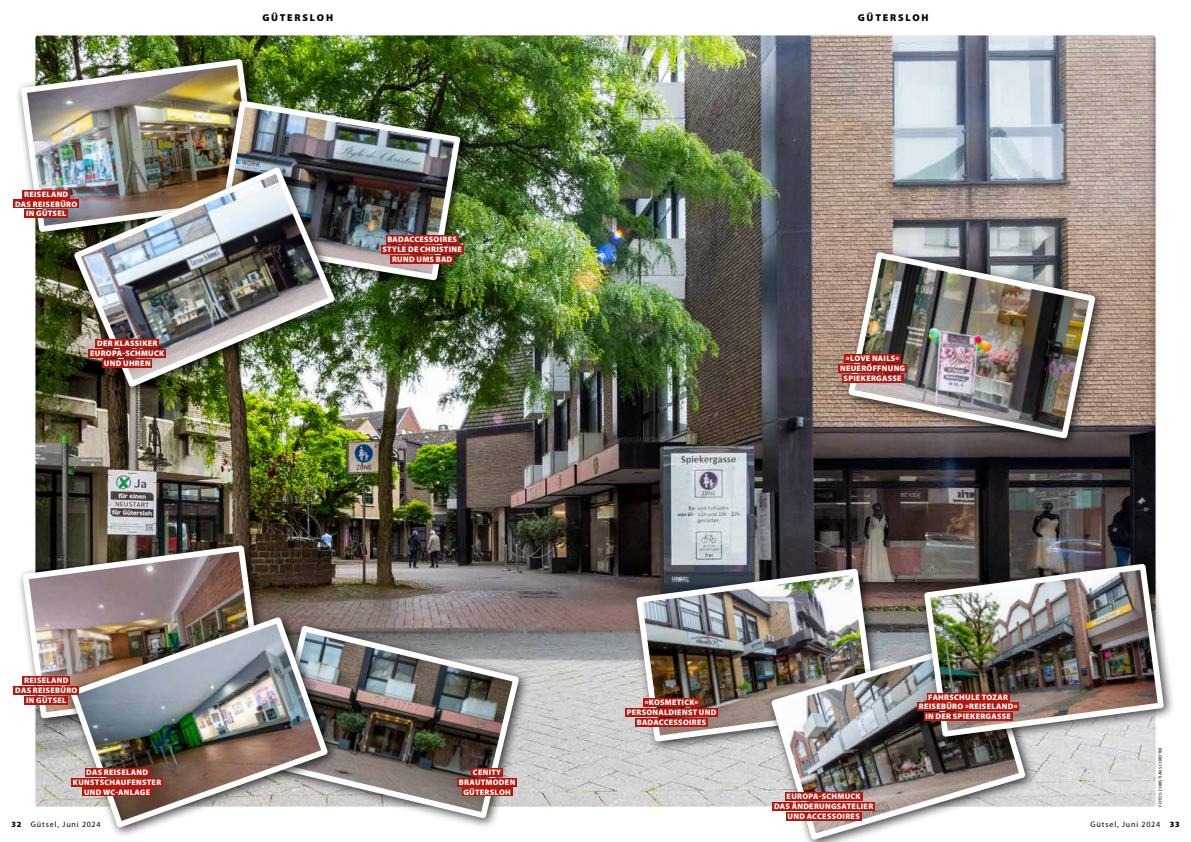
<style>
.page{position:relative;width:1191px;height:842px;background:#fff}
.page>*{position:absolute;margin:0;border:0;box-sizing:border-box;transform-origin:0 0}
.t1{font:900 10px "Myriad Pro";letter-spacing:.18em;color:#000}
.t2{font:900 8px/9.8px "Myriad Pro";letter-spacing:.035em;color:#fff;text-align:center}
.t3{font:8px "Myriad Pro";letter-spacing:.11em;color:#000}
.t4{font:4.5px "Myriad Pro";letter-spacing:.035em;color:#000}
.s1{font-weight:900}
</style>
<div class="page">
<img style="left:35px;top:35px;width:1120px;height:771px">
<div style="left:17px;top:539px;width:257px;height:191px;background:#000;opacity:.75"></div>
<img style="left:20px;top:548px;width:245px;height:167px">
<div style="left:15px;top:53px;width:257px;height:191px;background:#000;opacity:.75"></div>
<img style="left:18px;top:62px;width:246px;height:167px">
<div style="left:211px;top:95px;width:261px;height:197px;background:#000;opacity:.75"></div>
<img style="left:213px;top:97px;width:251px;height:187px">
<div style="left:68px;top:162px;width:278px;height:237px;background:#000;opacity:.75"></div>
<img style="left:70px;top:163px;width:269px;height:228px">
<div style="left:630px;top:563px;width:257px;height:190px;background:#000;opacity:.75"></div>
<img style="left:633px;top:572px;width:246px;height:167px">
<div style="left:842px;top:246px;width:264px;height:204px;background:#000;opacity:.75"></div>
<img style="left:844px;top:249px;width:255px;height:193px">
<div style="left:263px;top:620px;width:267px;height:210px;background:#000;opacity:.75"></div>
<img style="left:339px;top:622px;width:184px;height:200px">
<div style="left:765px;top:632px;width:272px;height:210px;background:#000;opacity:.75"></div>
<img style="left:768px;top:634px;width:261px;height:208px">
<div style="left:918px;top:558px;width:257px;height:190px;background:#000;opacity:.75"></div>
<img style="left:921px;top:480px;width:246px;height:254px">
<div style="left:65px;top:611px;width:274px;height:228px;background:#000;opacity:.75"></div>
<img style="left:67px;top:613px;width:265px;height:218px">
<div style="left:23px;top:676px;width:47px;height:9px;background:#b5170e"></div>
<div style="left:14px;top:686px;width:65px;height:8px;background:#b5170e"></div>
<div style="left:25px;top:696px;width:43px;height:8px;background:#b5170e"></div>
<div style="left:23px;top:190px;width:47px;height:8px;background:#b5170e"></div>
<div style="left:14px;top:200px;width:65px;height:8px;background:#b5170e"></div>
<div style="left:25px;top:209px;width:43px;height:9px;background:#b5170e"></div>
<div style="left:96px;top:340px;width:63px;height:8px;background:#b5170e"></div>
<div style="left:89px;top:349px;width:77px;height:9px;background:#b5170e"></div>
<div style="left:102px;top:359px;width:50px;height:9px;background:#b5170e"></div>
<div style="left:386px;top:235px;width:72px;height:9px;background:#b5170e"></div>
<div style="left:381px;top:245px;width:82px;height:9px;background:#b5170e"></div>
<div style="left:390px;top:255px;width:64px;height:9px;background:#b5170e"></div>
<div style="left:85px;top:768px;width:64px;height:8px;background:#b5170e"></div>
<div style="left:71px;top:778px;width:92px;height:8px;background:#b5170e"></div>
<div style="left:82px;top:788px;width:70px;height:8px;background:#b5170e"></div>
<div style="left:471px;top:768px;width:32px;height:8px;background:#b5170e"></div>
<div style="left:457px;top:778px;width:60px;height:8px;background:#b5170e"></div>
<div style="left:462px;top:788px;width:50px;height:8px;background:#b5170e"></div>
<div style="left:785px;top:792px;width:77px;height:9px;background:#b5170e"></div>
<div style="left:772px;top:802px;width:102px;height:9px;background:#b5170e"></div>
<div style="left:786px;top:812px;width:75px;height:9px;background:#b5170e"></div>
<div style="left:643px;top:698px;width:57px;height:9px;background:#b5170e"></div>
<div style="left:625px;top:708px;width:93px;height:9px;background:#b5170e"></div>
<div style="left:635px;top:718px;width:73px;height:8px;background:#b5170e"></div>
<div style="left:926px;top:693px;width:83px;height:8px;background:#b5170e"></div>
<div style="left:917px;top:702px;width:102px;height:9px;background:#b5170e"></div>
<div style="left:924px;top:712px;width:88px;height:9px;background:#b5170e"></div>
<div style="left:844px;top:354px;width:57px;height:9px;background:#b5170e"></div>
<div style="left:838px;top:364px;width:68px;height:9px;background:#b5170e"></div>
<div style="left:842px;top:374px;width:61px;height:9px;background:#b5170e"></div>
<p class="t2" style="left:15px;top:189px;width:64px">REISELAND<br>DAS REISEBÜRO<br>IN GÜTSEL</p>
<p class="t2" style="left:90px;top:339px;width:76px">DER KLASSIKER<br>EUROPA-SCHMUCK<br>UND UHREN</p>
<p class="t1" style="left:262px;top:12px;width:72px">GÜTERSLOH</p>
<p class="t1" style="left:858px;top:12px;width:72px">GÜTERSLOH</p>
<p class="t2" style="left:382px;top:235px;width:81px">BADACCESSOIRES<br>STYLE DE CHRISTINE<br>RUND UMS BAD</p>
<p class="t2" style="left:840px;top:354px;width:67px">»LOVE NAILS«<br>NEUERÖFFNUNG<br>SPIEKERGASSE</p>
<p class="t2" style="left:15px;top:675px;width:64px">REISELAND<br>DAS REISEBÜRO<br>IN GÜTSEL</p>
<p class="t2" style="left:626px;top:698px;width:91px">»KOSMETICK«<br>PERSONALDIENST UND<br>BADACCESSOIRES</p>
<p class="t2" style="left:918px;top:692px;width:100px">FAHRSCHULE TOZAR<br>REISEBÜRO »REISELAND«<br>IN DER SPIEKERGASSE</p>
<p class="t2" style="left:73px;top:767px;width:90px">DAS REISELAND<br>KUNSTSCHAUFENSTER<br>UND WC-ANLAGE</p>
<p class="t2" style="left:459px;top:767px;width:58px">CENITY<br>BRAUTMODEN<br>GÜTERSLOH</p>
<p class="t2" style="left:774px;top:792px;width:101px">EUROPA-SCHMUCK<br>DAS ÄNDERUNGSATELIER<br>UND ACCESSOIRES</p>
<p class="t4" style="left:1157px;top:806px;width:61px;rotate:-90deg">FOTOS: CHRISTIAN SCHRÖTER</p>
<p class="t3" style="left:11px;top:820px;width:91px"><span class="s1">32</span> Gütsel, Juni 2024</p>
<p class="t3" style="left:1090px;top:820px;width:91px">Gütsel, Juni 2024 <span class="s1">33</span></p>
</div>
